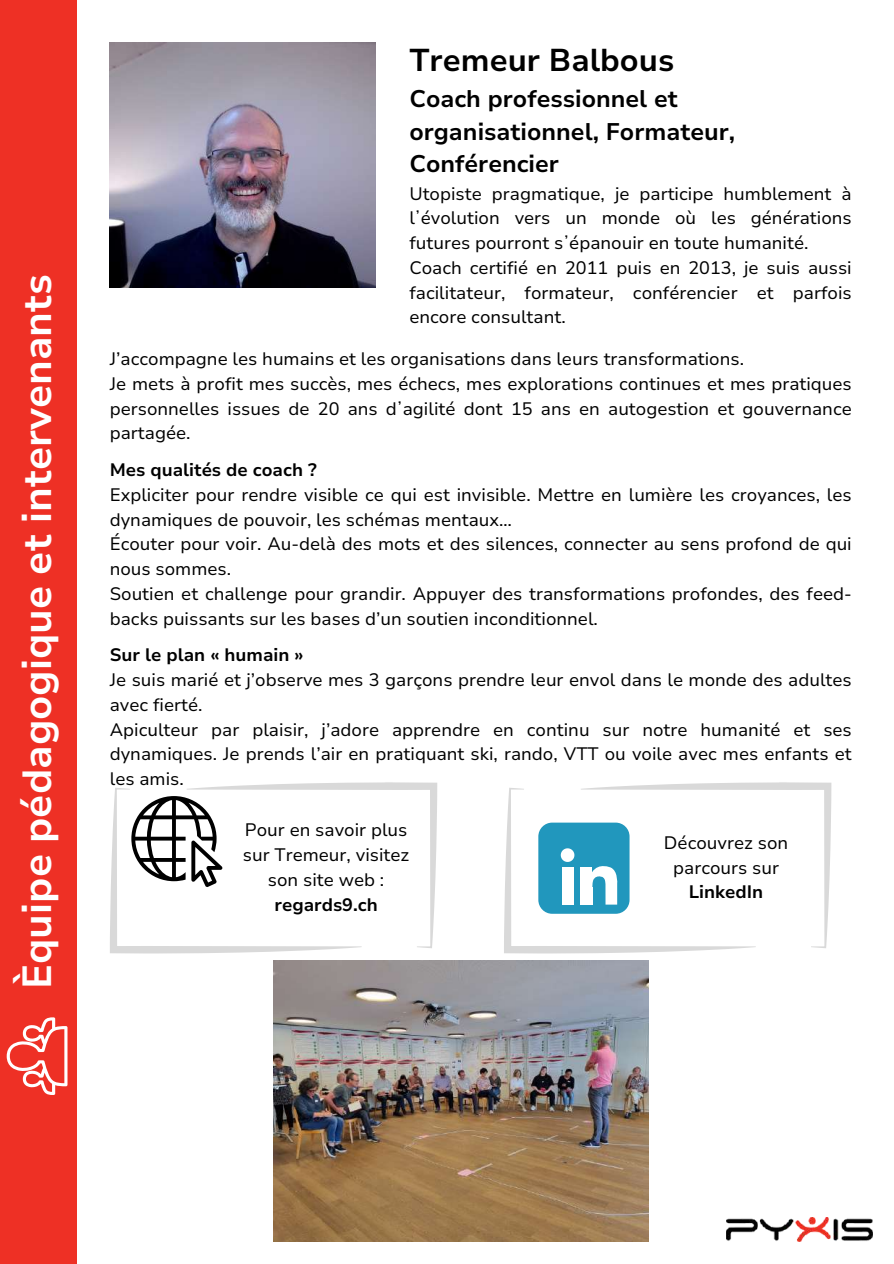
<style>
.page{position:relative;width:894px;height:1264px;background:#fff}
.page>*{position:absolute;margin:0;border:0;box-sizing:border-box;transform-origin:0 0}
.t1{font:700 40.5px "Nunito Sans 10 pt";color:#fff}
.t2{font:700 31.5px "Nunito Sans 10 pt";color:#000}
.t3{font:700 24px/32.7px "Nunito Sans 10 pt";color:#000}
.t4{font:18px/24.8px "Nunito Sans 10 pt";color:#000}
.t5{font:700 18px "Nunito Sans 10 pt";color:#000}
</style>
<div class="page">
<div style="left:0;top:0;width:76px;height:1263px;background:#ee3025"></div>
<img style="left:726px;top:1217px;width:146px;height:24px">
<svg style="left:504px;top:782px;width:327px;height:171px"></svg>
<svg style="left:110px;top:782px;width:327px;height:171px"></svg>
<svg style="left:7px;top:1017px;width:60px;height:77px"></svg>
<img style="left:110px;top:43px;width:265px;height:244px">
<img style="left:273px;top:960px;width:375px;height:281px">
<h1 class="t1" style="left:10px;top:989px;width:716px;rotate:-90deg">Èquipe pédagogique et intervenants</h1>
<h2 class="t2" style="left:409px;top:39px;width:266px">Tremeur Balbous</h2>
<h3 class="t3" style="left:409px;top:83px;width:327px">Coach professionnel et organisationnel, Formateur,<br>Conférencier</h3>
<p class="t4" style="left:409px;top:181px;width:444px">Utopiste pragmatique, je participe humblement à lʼévolution vers un monde où les générations futures pourront sʼépanouir en toute humanité.<br>Coach certifié en 2011 puis en 2013, je suis aussi facilitateur, formateur, conférencier et parfois encore consultant.</p>
<p class="t4" style="left:110px;top:347px;width:743px">J’accompagne les humains et les organisations dans leurs transformations.<br>Je mets à profit mes succès, mes échecs, mes explorations continues et mes pratiques personnelles issues de 20 ans dʼagilité dont 15 ans en autogestion et gouvernance partagée.</p>
<p class="t5" style="left:110px;top:458px;width:208px">Mes qualités de coach ?</p>
<p class="t4" style="left:110px;top:482px;width:743px">Expliciter pour rendre visible ce qui est invisible. Mettre en lumière les croyances, les dynamiques de pouvoir, les schémas mentaux…<br>Écouter pour voir. Au-delà des mots et des silences, connecter au sens profond de qui nous sommes.<br>Soutien et challenge pour grandir. Appuyer des transformations profondes, des feed&shy;backs puissants sur les bases d’un soutien inconditionnel.</p>
<p class="t5" style="left:110px;top:643px;width:195px">Sur le plan « humain »</p>
<p class="t4" style="left:110px;top:668px;width:743px">Je suis marié et j’observe mes 3 garçons prendre leur envol dans le monde des adultes avec fierté.<br>Apiculteur par plaisir, j’adore apprendre en continu sur notre humanité et ses dynamiques. Je prends l’air en pratiquant ski, rando, VTT ou voile avec mes enfants et les amis.</p>
<p class="t4" style="left:243px;top:818px;width:168px;text-align:center">Pour en savoir plus sur Tremeur, visitez son site web :</p>
<p class="t5" style="left:274px;top:892px;width:105px">regards9.ch</p>
<p class="t4" style="left:663px;top:830px;width:126px;text-align:center">Découvrez son parcours sur</p>
<p class="t5" style="left:688px;top:880px;width:76px">LinkedIn</p>
</div>
